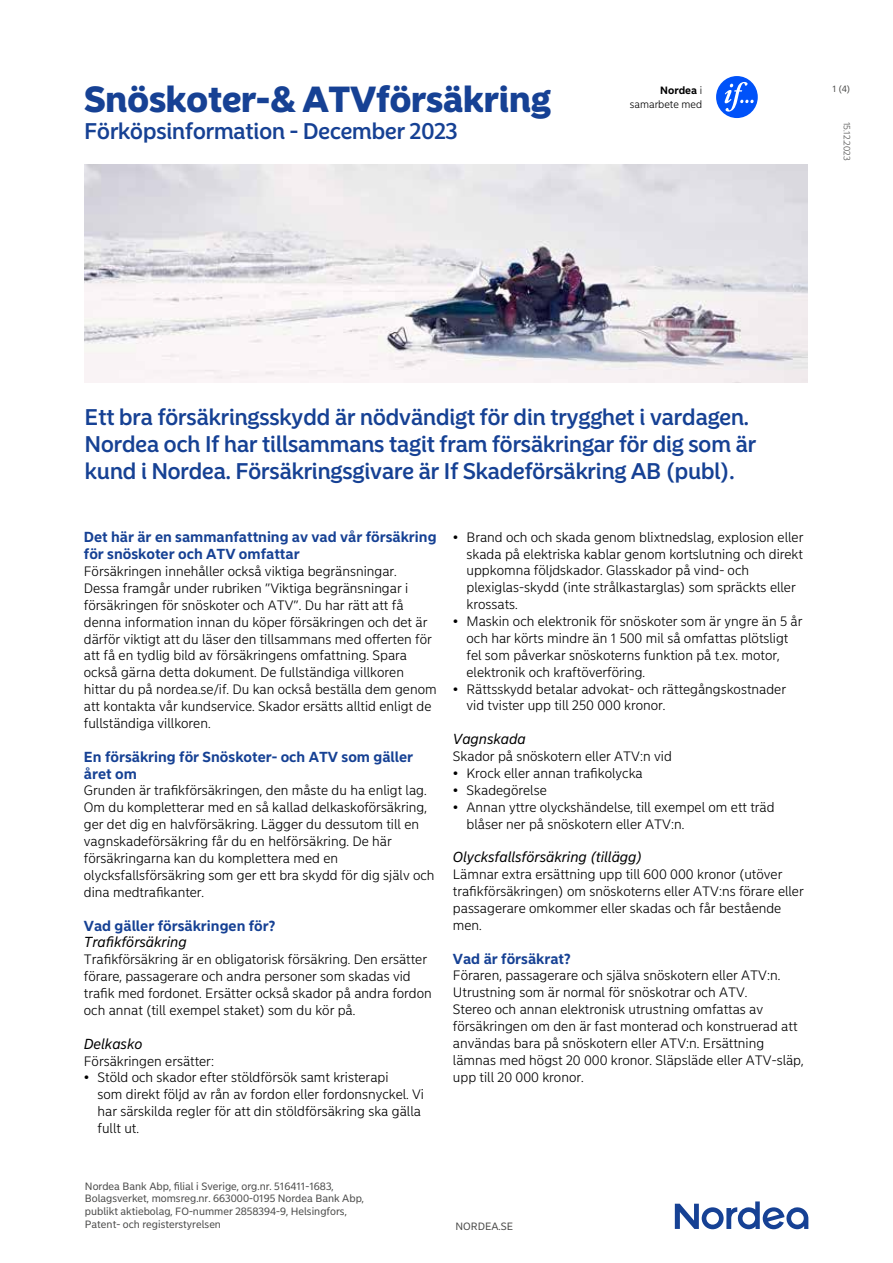
<style>
.page{position:relative;width:893px;height:1263px;background:#fff}
.page>*{position:absolute;margin:0;border:0;box-sizing:border-box;transform-origin:0 0}
.t1{font:900 36px "Nordea Sans Large";color:#164194}
.t2{font:500 22.5px/27px "Nordea Sans Large";color:#164194}
.t3{font:700 14.4px/17px "Nordea Sans Small";color:#164194}
.t4{font:italic 14.4px "Nordea Sans Small";color:#000}
.t5{font:300 13.5px/16.8px "Nordea Sans Small";color:#000}
.t6{font:10.5px/12.6px "Nordea Sans Small";color:#4a4a49}
.t7{font:300 10.5px "Nordea Sans Small";color:#000}
.t8{font:700 10.5px "Nordea Sans Small";color:#000}
.t9{font:300 9px "Nordea Sans Small";color:#4a4a49}
.t10{font:9px "Nordea Sans Small";color:#4a4a49}
.s1{font-weight:300}
</style>
<div class="page">
<img style="left:85px;top:164px;width:723px;height:219px">
<div style="left:716px;top:76px;width:42px;height:42px;background:#0052f9;border-radius:50%"></div>
<svg style="left:725px;top:82px;width:29px;height:30px"></svg>
<svg style="left:675px;top:1201px;width:133px;height:28px"></svg>
<h1 class="t1" style="left:85px;top:77px;width:468px">Snöskoter-&amp; ATVförsäkring</h1>
<h2 class="t2" style="left:85px;top:118px;width:375px">Förköpsinformation - December 2023</h2>
<p class="t8" style="left:660px;top:84px;width:43px">Nordea <span class="s1">i</span></p>
<p class="t10" style="left:832px;top:83px;width:19px">1 (4)</p>
<p class="t7" style="left:630px;top:98px;width:74px">samarbete med</p>
<p class="t9" style="left:852px;top:122px;width:40px;rotate:90deg">15.12.2023</p>
<h2 class="t2" style="left:85px;top:404px;width:673px">Ett bra försäkringsskydd är nödvändigt för din trygghet i vardagen.<br>Nordea och If har tillsammans tagit fram försäkringar för dig som är kund i Nordea. Försäkringsgivare är If Skadeförsäkring AB (publ).</h2>
<p class="t3" style="left:84px;top:529px;width:354px">Det här är en sammanfattning av vad vår försäkring för snöskoter och ATV omfattar</p>
<p class="t5" style="left:84px;top:563px;width:354px">Försäkringen innehåller också viktiga begränsningar.<br>Dessa framgår under rubriken ”Viktiga begränsningar i försäkringen för snöskoter och ATV”. Du har rätt att få denna information innan du köper försäkringen och det är därför viktigt att du läser den tillsammans med offerten för att få en tydlig bild av försäkringens omfattning. Spara också gärna detta dokument. De fullständiga villkoren hittar du på nordea.se/if. Du kan också beställa dem genom att kontakta vår kundservice. Skador ersätts alltid enligt de fullständiga villkoren.</p>
<p class="t3" style="left:84px;top:748px;width:331px">En försäkring för Snöskoter- och ATV som gäller året om</p>
<p class="t5" style="left:84px;top:782px;width:352px">Grunden är trafikförsäkringen, den måste du ha enligt lag.<br>Om du kompletterar med en så kallad delkaskoförsäkring, ger det dig en halvförsäkring. Lägger du dessutom till en vagnskadeförsäkring får du en helförsäkring. De här försäkringarna kan du komplettera med en olycksfallsförsäkring som ger ett bra skydd för dig själv och dina medtrafikanter.</p>
<p class="t3" style="left:84px;top:917px;width:193px">Vad gäller försäkringen för?</p>
<p class="t4" style="left:84px;top:933px;width:104px">Trafikförsäkring</p>
<p class="t5" style="left:84px;top:951px;width:349px">Trafikförsäkring är en obligatorisk försäkring. Den ersätter förare, passagerare och andra personer som skadas vid trafik med fordonet. Ersätter också skador på andra fordon och annat (till exempel staket) som du kör på.</p>
<p class="t4" style="left:84px;top:1035px;width:60px">Delkasko</p>
<p class="t5" style="left:84px;top:1052px;width:132px">Försäkringen ersätter:</p>
<p class="t5" style="left:98px;top:1069px;width:328px;text-indent:-14px">• Stöld och skador efter stöldförsök samt kristerapi<br>som direkt följd av rån av fordon eller fordonsnyckel. Vi har särskilda regler för att din stöldförsäkring ska gälla fullt ut.</p>
<p class="t5" style="left:466px;top:529px;width:338px;text-indent:-14px">• Brand och och skada genom blixtnedslag, explosion eller skada på elektriska kablar genom kortslutning och direkt uppkomna följdskador. Glasskador på vind- och plexiglas-skydd (inte strålkastarglas) som spräckts eller krossats.</p>
<p class="t5" style="left:466px;top:613px;width:337px;text-indent:-14px">• Maskin och elektronik för snöskoter som är yngre än 5 år och har körts mindre än 1 500 mil så omfattas plötsligt fel som påverkar snöskoterns funktion på t.ex. motor, elektronik och kraftöverföring.</p>
<p class="t5" style="left:466px;top:680px;width:321px;text-indent:-14px">• Rättsskydd betalar advokat- och rättegångskostnader vid tvister upp till 250 000 kronor.</p>
<p class="t4" style="left:453px;top:730px;width:74px">Vagnskada</p>
<p class="t5" style="left:453px;top:748px;width:220px">Skador på snöskotern eller ATV:n vid</p>
<p class="t5" style="left:453px;top:765px;width:191px">• Krock eller annan trafikolycka</p>
<p class="t5" style="left:453px;top:782px;width:95px">• Skadegörelse</p>
<p class="t5" style="left:467px;top:799px;width:310px;text-indent:-14px">• Annan yttre olyckshändelse, till exempel om ett träd blåser ner på snöskotern eller ATV:n.</p>
<p class="t4" style="left:453px;top:848px;width:191px">Olycksfallsförsäkring (tillägg)</p>
<p class="t5" style="left:453px;top:866px;width:352px">Lämnar extra ersättning upp till 600 000 kronor (utöver trafikförsäkringen) om snöskoterns eller ATV:ns förare eller passagerare omkommer eller skadas och får bestående men.</p>
<p class="t3" style="left:453px;top:950px;width:119px">Vad är försäkrat?</p>
<p class="t5" style="left:453px;top:967px;width:352px">Föraren, passagerare och själva snöskotern eller ATV:n.<br>Utrustning som är normal för snöskotrar och ATV.<br>Stereo och annan elektronisk utrustning omfattas av försäkringen om den är fast monterad och konstruerad att användas bara på snöskotern eller ATV:n. Ersättning lämnas med högst 20 000 kronor. Släpsläde eller ATV-släp, upp till 20 000 kronor.</p>
<p class="t6" style="left:85px;top:1180px;width:281px">Nordea Bank Abp, filial i Sverige, org.nr. 516411-1683, Bolagsverket, momsreg.nr. 663000-0195 Nordea Bank Abp, publikt aktiebolag, FO-nummer 2858394-9, Helsingfors, Patent- och registerstyrelsen</p>
<p class="t6" style="left:455px;top:1220px;width:59px">NORDEA.SE</p>
</div>
